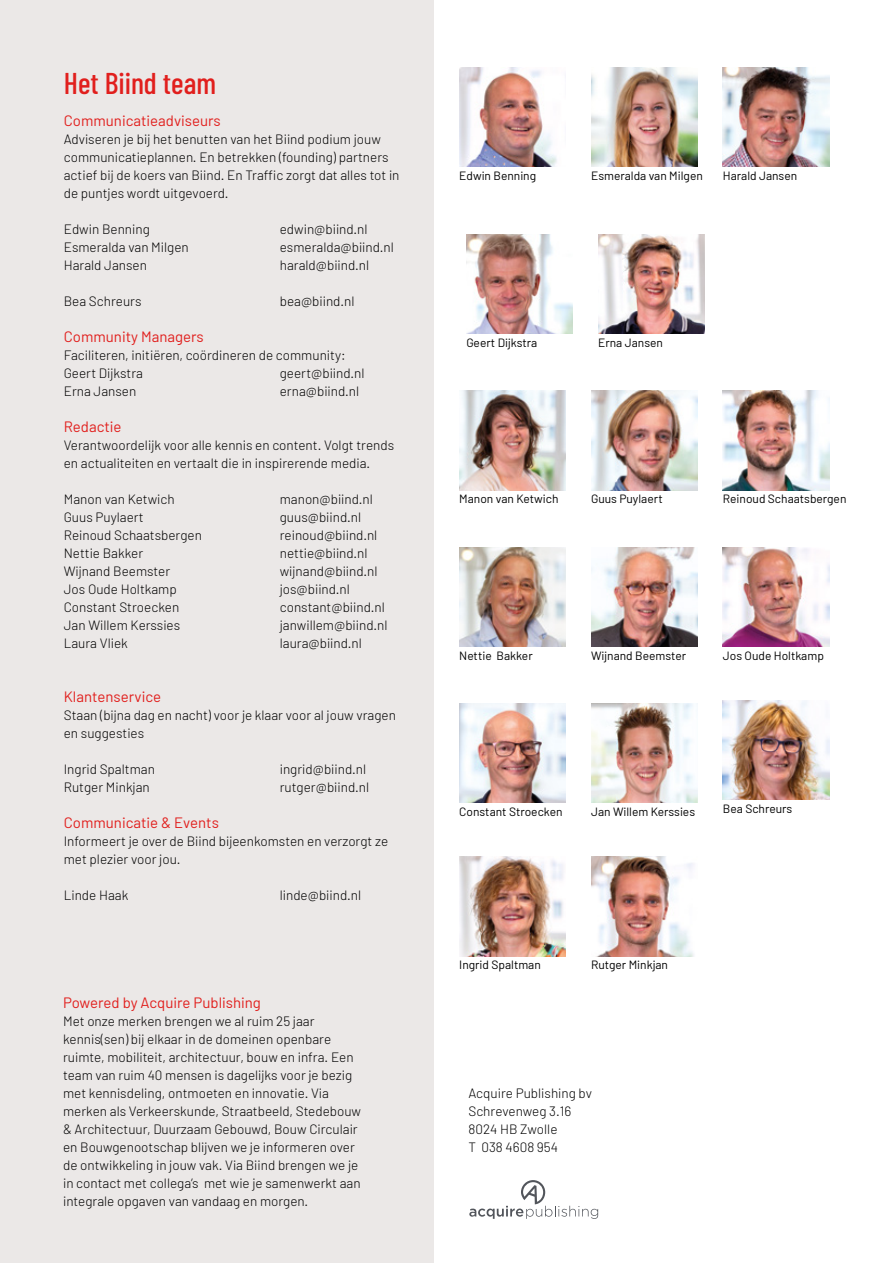
<style>
.page{position:relative;width:893px;height:1263px;background:#fff}
.page>*{position:absolute;margin:0;border:0;box-sizing:border-box;transform-origin:0 0}
.t1{font:500 30px "Barlow Condensed";color:#e11f1d}
.t2{font:15px "Barlow";color:#e11f1d}
.t3{font:300 13.5px/18px "Barlow";color:#000}
.t4{font:12px "Barlow";color:#000}
</style>
<div class="page">
<div style="left:0;top:0;width:434px;height:1263px;background:#ebe8e7"></div>
<img style="left:466px;top:235px;width:107px;height:99px">
<img style="left:591px;top:704px;width:106px;height:99px">
<img style="left:459px;top:704px;width:107px;height:99px">
<img style="left:591px;top:391px;width:106px;height:99px">
<img style="left:459px;top:391px;width:107px;height:99px">
<img style="left:591px;top:68px;width:106px;height:99px">
<img style="left:591px;top:547px;width:106px;height:99px">
<img style="left:459px;top:547px;width:107px;height:99px">
<img style="left:459px;top:68px;width:98px;height:99px">
<img style="left:459px;top:857px;width:107px;height:99px">
<img style="left:598px;top:235px;width:106px;height:99px">
<img style="left:723px;top:391px;width:106px;height:99px">
<img style="left:723px;top:700px;width:106px;height:100px">
<img style="left:723px;top:68px;width:106px;height:99px">
<img style="left:723px;top:547px;width:106px;height:99px">
<img style="left:591px;top:857px;width:103px;height:99px">
<svg style="left:469px;top:1180px;width:129px;height:39px"></svg>
<h1 class="t1" style="left:64px;top:64px;width:154px">Het Biind team</h1>
<p class="t2" style="left:64px;top:111px;width:158px">Communicatieadviseurs</p>
<p class="t3" style="left:64px;top:130px;width:337px">Adviseren je bij het benutten van het Biind podium jouw communicatieplannen. En betrekken (founding) partners actief bij de koers van Biind. En Traffic zorgt dat alles tot in de puntjes wordt uitgevoerd.</p>
<p class="t3" style="left:64px;top:220px;width:88px">Edwin Benning</p>
<p class="t3" style="left:280px;top:220px;width:89px">edwin@biind.nl</p>
<p class="t3" style="left:64px;top:238px;width:127px">Esmeralda van Milgen</p>
<p class="t3" style="left:280px;top:238px;width:116px">esmeralda@biind.nl</p>
<p class="t3" style="left:64px;top:256px;width:85px">Harald Jansen</p>
<p class="t3" style="left:280px;top:256px;width:91px">harald@biind.nl</p>
<p class="t3" style="left:64px;top:292px;width:79px">Bea Schreurs</p>
<p class="t3" style="left:280px;top:292px;width:76px">bea@biind.nl</p>
<p class="t2" style="left:64px;top:327px;width:142px">Community Managers</p>
<p class="t3" style="left:64px;top:346px;width:283px">Faciliteren, initiëren, coördineren de community:<br>Geert Dijkstra</p>
<p class="t3" style="left:280px;top:364px;width:86px">geert@biind.nl</p>
<p class="t3" style="left:64px;top:382px;width:74px">Erna Jansen</p>
<p class="t3" style="left:280px;top:382px;width:81px">erna@biind.nl</p>
<p class="t2" style="left:64px;top:417px;width:59px">Redactie</p>
<p class="t3" style="left:64px;top:436px;width:332px">Verantwoordelijk voor alle kennis en content. Volgt trends en actualiteiten en vertaalt die in inspirerende media.</p>
<p class="t3" style="left:64px;top:490px;width:112px">Manon van Ketwich</p>
<p class="t3" style="left:280px;top:490px;width:95px">manon@biind.nl</p>
<p class="t3" style="left:64px;top:508px;width:82px">Guus Puylaert</p>
<p class="t3" style="left:280px;top:508px;width:83px">guus@biind.nl</p>
<p class="t3" style="left:64px;top:526px;width:140px">Reinoud Schaatsbergen</p>
<p class="t3" style="left:280px;top:526px;width:99px">reinoud@biind.nl</p>
<p class="t3" style="left:64px;top:544px;width:81px">Nettie Bakker</p>
<p class="t3" style="left:280px;top:544px;width:89px">nettie@biind.nl</p>
<p class="t3" style="left:64px;top:562px;width:108px">Wijnand Beemster</p>
<p class="t3" style="left:280px;top:562px;width:99px">wijnand@biind.nl</p>
<p class="t3" style="left:64px;top:580px;width:114px">Jos Oude Holtkamp</p>
<p class="t3" style="left:280px;top:580px;width:72px">jos@biind.nl</p>
<p class="t3" style="left:64px;top:598px;width:117px">Constant Stroecken</p>
<p class="t3" style="left:280px;top:598px;width:107px">constant@biind.nl</p>
<p class="t3" style="left:64px;top:616px;width:118px">Jan Willem Kerssies</p>
<p class="t3" style="left:280px;top:616px;width:109px">janwillem@biind.nl</p>
<p class="t3" style="left:64px;top:634px;width:66px">Laura Vliek</p>
<p class="t3" style="left:280px;top:634px;width:84px">laura@biind.nl</p>
<p class="t2" style="left:64px;top:687px;width:99px">Klantenservice</p>
<p class="t3" style="left:64px;top:706px;width:334px">Staan (bijna dag en nacht) voor je klaar voor al jouw vragen en suggesties</p>
<p class="t3" style="left:64px;top:760px;width:93px">Ingrid Spaltman</p>
<p class="t3" style="left:280px;top:760px;width:88px">ingrid@biind.nl</p>
<p class="t3" style="left:64px;top:778px;width:88px">Rutger Minkjan</p>
<p class="t3" style="left:280px;top:778px;width:91px">rutger@biind.nl</p>
<p class="t2" style="left:64px;top:813px;width:157px">Communicatie &amp; Events</p>
<p class="t3" style="left:64px;top:832px;width:326px">Informeert je over de Biind bijeenkomsten en verzorgt ze met plezier voor jou.</p>
<p class="t3" style="left:64px;top:886px;width:66px">Linde Haak</p>
<p class="t3" style="left:280px;top:886px;width:83px">linde@biind.nl</p>
<p class="t2" style="left:63px;top:993px;width:199px">Powered by Acquire Publishing</p>
<p class="t3" style="left:63px;top:1012px;width:300px">Met onze merken brengen we al ruim 25 jaar kennis(sen) bij elkaar in de domeinen openbare ruimte, mobiliteit, architectuur, bouw en infra. Een team van ruim 40 mensen is dagelijks voor je bezig met kennisdeling, ontmoeten en innovatie. Via merken als Verkeerskunde, Straatbeeld, Stedebouw &amp; Architectuur, Duurzaam Gebouwd, Bouw Circulair en Bouwgenootschap blijven we je informeren over de ontwikkeling in jouw vak. Via Biind brengen we je in contact met collega’s met wie je samenwerkt aan integrale opgaven van vandaag en morgen.</p>
<p class="t4" style="left:459px;top:168px;width:78px">Edwin Benning</p>
<p class="t4" style="left:591px;top:168px;width:113px">Esmeralda van Milgen</p>
<p class="t4" style="left:723px;top:168px;width:76px">Harald Jansen</p>
<p class="t4" style="left:466px;top:335px;width:73px">Geert Dijkstra</p>
<p class="t4" style="left:598px;top:335px;width:66px">Erna Jansen</p>
<p class="t4" style="left:459px;top:491px;width:101px">Manon van Ketwich</p>
<p class="t4" style="left:591px;top:491px;width:73px">Guus Puylaert</p>
<p class="t4" style="left:723px;top:491px;width:125px">Reinoud Schaatsbergen</p>
<p class="t4" style="left:459px;top:648px;width:75px">Nettie Bakker</p>
<p class="t4" style="left:591px;top:648px;width:97px">Wijnand Beemster</p>
<p class="t4" style="left:723px;top:648px;width:102px">Jos Oude Holtkamp</p>
<p class="t4" style="left:459px;top:804px;width:105px">Constant Stroecken</p>
<p class="t4" style="left:591px;top:804px;width:106px">Jan Willem Kerssies</p>
<p class="t4" style="left:723px;top:801px;width:71px">Bea Schreurs</p>
<p class="t4" style="left:459px;top:957px;width:83px">Ingrid Spaltman</p>
<p class="t4" style="left:591px;top:957px;width:79px">Rutger Minkjan</p>
<p class="t3" style="left:468px;top:1084px;width:125px">Acquire Publishing bv<br>Schrevenweg 3.16<br>8024 HB Zwolle<br>T 038 4608 954</p>
</div>
